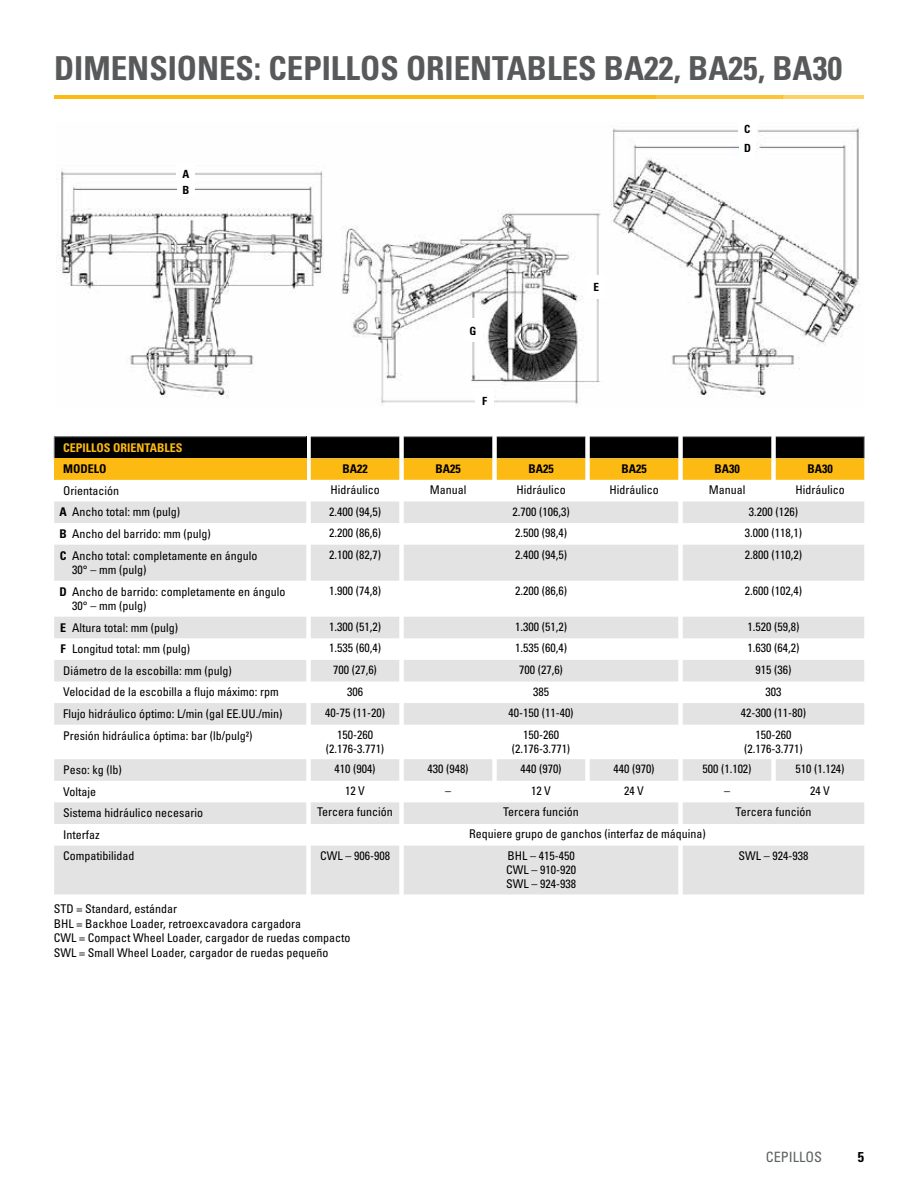
<style>
.page{position:relative;width:918px;height:1188px;background:#fff}
.page>*{position:absolute;margin:0;border:0;box-sizing:border-box;transform-origin:0 0}
.t1{font:33px "Univers LTCYR 67 Bold Cond";color:#58595b}
.t2{font:condensed 14.25px "Univers LTCYR 57";color:#5e6263}
.t3{font:14.25px "Univers LTCYR 67 Bold Cond";color:#000}
.t4{font:condensed 12px/14.4px "Univers LTCYR 57";color:#000}
.t5{font:12px "Univers LTCYR 67 Bold Cond";color:#000}
.t6{font:12px "Univers LTCYR 67 Bold Cond";color:#fdba12}
.t7{font:11.25px/18.6px "Univers LTCYR 67 Bold Cond";color:#000}
.s1{font-family:"Univers LTCYR 67 Bold Cond";font-stretch:normal}
</style>
<div class="page">
<img style="left:57px;top:122px;width:804px;height:282px">
<div style="left:54px;top:437px;width:252px;height:21px;background:#000"></div>
<div style="left:54px;top:458px;width:252px;height:22px;background:#fdba12"></div>
<svg style="left:54px;top:501px;width:810px;height:393px;fill:#e4e3e3"></svg>
<svg style="left:54px;top:436px;width:18px;height:22px"></svg>
<hr style="left:72px;top:436px;width:234px;height:1px;background:#939598">
<hr style="left:311px;top:436px;width:88px;height:1px;background:#939598">
<hr style="left:404px;top:436px;width:88px;height:1px;background:#939598">
<hr style="left:497px;top:436px;width:88px;height:1px;background:#939598">
<hr style="left:590px;top:436px;width:88px;height:1px;background:#939598">
<hr style="left:683px;top:436px;width:88px;height:1px;background:#939598">
<hr style="left:776px;top:436px;width:88px;height:1px;background:#939598">
<svg style="left:311px;top:437px;width:554px;height:43px"></svg>
<div style="left:176px;top:164px;width:19px;height:19px;background:#fff"></div>
<div style="left:738px;top:117px;width:19px;height:23px;background:#fff"></div>
<div style="left:739px;top:137px;width:17px;height:21px;background:#fff"></div>
<div style="left:177px;top:182px;width:18px;height:15px;background:#fff"></div>
<hr style="left:54px;top:95px;width:601px;height:4px;background:#fdba12">
<hr style="left:654px;top:95px;width:128px;height:4px;background:#fdc436">
<hr style="left:782px;top:95px;width:82px;height:4px;background:#fdd265">
<div style="left:587px;top:275px;width:19px;height:23px;background:#fff"></div>
<div style="left:475px;top:389px;width:19px;height:23px;background:#fff"></div>
<div style="left:464px;top:319px;width:18px;height:23px;background:#fff"></div>
<h1 class="t1" style="left:54px;top:48px;width:790px">DIMENSIONES: CEPILLOS ORIENTABLES BA22, BA25, BA30</h1>
<p class="t7" style="left:182px;top:164px;width:8px">A</p>
<p class="t7" style="left:182px;top:180px;width:8px">B</p>
<p class="t7" style="left:470px;top:321px;width:8px">G</p>
<p class="t7" style="left:482px;top:391px;width:6px">F</p>
<p class="t7" style="left:593px;top:278px;width:7px">E</p>
<p class="t7" style="left:744px;top:120px;width:8px">C<br>D</p>
<p class="t6" style="left:63px;top:440px;width:121px">CEPILLOS ORIENTABLES</p>
<p class="t5" style="left:63px;top:462px;width:45px">MODELO</p>
<p class="t5" style="left:342px;top:462px;width:27px">BA22</p>
<p class="t5" style="left:435px;top:462px;width:27px">BA25</p>
<p class="t5" style="left:528px;top:462px;width:27px">BA25</p>
<p class="t5" style="left:621px;top:462px;width:27px">BA25</p>
<p class="t5" style="left:714px;top:462px;width:27px">BA30</p>
<p class="t5" style="left:807px;top:462px;width:27px">BA30</p>
<p class="t4" style="left:63px;top:483px;width:57px">Orientación</p>
<p class="t4" style="left:330px;top:482px;width:51px">Hidráulico</p>
<p class="t4" style="left:430px;top:482px;width:38px">Manual</p>
<p class="t4" style="left:516px;top:482px;width:51px">Hidráulico</p>
<p class="t4" style="left:609px;top:482px;width:51px">Hidráulico</p>
<p class="t4" style="left:709px;top:482px;width:38px">Manual</p>
<p class="t4" style="left:795px;top:482px;width:51px">Hidráulico</p>
<p class="t4" style="left:60px;top:505px;width:122px"><span class="s1">A</span> Ancho total: mm (pulg)</p>
<p class="t4" style="left:329px;top:504px;width:53px">2.400 (94,5)</p>
<p class="t4" style="left:512px;top:504px;width:59px">2.700 (106,3)</p>
<p class="t4" style="left:749px;top:504px;width:51px">3.200 (126)</p>
<p class="t4" style="left:60px;top:526px;width:153px"><span class="s1">B</span> Ancho del barrido: mm (pulg)</p>
<p class="t4" style="left:329px;top:525px;width:53px">2.200 (86,6)</p>
<p class="t4" style="left:515px;top:525px;width:53px">2.500 (98,4)</p>
<p class="t4" style="left:745px;top:525px;width:59px">3.000 (118,1)</p>
<p class="t4" style="left:72px;top:548px;width:187px;text-indent:-12px"><span class="s1">C</span> Ancho total: completamente en ángulo<br>30° – mm (pulg)</p>
<p class="t4" style="left:329px;top:547px;width:53px">2.100 (82,7)</p>
<p class="t4" style="left:515px;top:547px;width:53px">2.400 (94,5)</p>
<p class="t4" style="left:745px;top:547px;width:59px">2.800 (110,2)</p>
<p class="t4" style="left:72px;top:584px;width:215px;text-indent:-13px"><span class="s1">D</span> Ancho de barrido: completamente en ángulo<br>30° – mm (pulg)</p>
<p class="t4" style="left:329px;top:583px;width:53px">1.900 (74,8)</p>
<p class="t4" style="left:515px;top:583px;width:53px">2.200 (86,6)</p>
<p class="t4" style="left:745px;top:583px;width:59px">2.600 (102,4)</p>
<p class="t4" style="left:60px;top:620px;width:120px"><span class="s1">E</span> Altura total: mm (pulg)</p>
<p class="t4" style="left:329px;top:619px;width:53px">1.300 (51,2)</p>
<p class="t4" style="left:515px;top:619px;width:53px">1.300 (51,2)</p>
<p class="t4" style="left:748px;top:619px;width:53px">1.520 (59,8)</p>
<p class="t4" style="left:61px;top:641px;width:131px"><span class="s1">F</span> Longitud total: mm (pulg)</p>
<p class="t4" style="left:329px;top:641px;width:53px">1.535 (60,4)</p>
<p class="t4" style="left:515px;top:641px;width:53px">1.535 (60,4)</p>
<p class="t4" style="left:748px;top:641px;width:53px">1.630 (64,2)</p>
<p class="t4" style="left:63px;top:663px;width:170px">Diámetro de la escobilla: mm (pulg)</p>
<p class="t4" style="left:333px;top:662px;width:45px">700 (27,6)</p>
<p class="t4" style="left:519px;top:662px;width:45px">700 (27,6)</p>
<p class="t4" style="left:756px;top:662px;width:37px">915 (36)</p>
<p class="t4" style="left:63px;top:685px;width:217px">Velocidad de la escobilla a flujo máximo: rpm</p>
<p class="t4" style="left:347px;top:684px;width:17px">306</p>
<p class="t4" style="left:533px;top:684px;width:17px">385</p>
<p class="t4" style="left:766px;top:684px;width:17px">303</p>
<p class="t4" style="left:63px;top:706px;width:221px">Flujo hidráulico óptimo: L/min (gal EE.UU./min)</p>
<p class="t4" style="left:325px;top:705px;width:61px">40-75 (11-20)</p>
<p class="t4" style="left:508px;top:705px;width:67px">40-150 (11-40)</p>
<p class="t4" style="left:741px;top:705px;width:67px">42-300 (11-80)</p>
<p class="t4" style="left:63px;top:728px;width:191px">Presión hidráulica óptima: bar (lb/pulg²)</p>
<p class="t4" style="left:326px;top:727px;width:60px;text-align:center">150-260 (2.176-3.771)</p>
<p class="t4" style="left:512px;top:727px;width:60px;text-align:center">150-260 (2.176-3.771)</p>
<p class="t4" style="left:744px;top:727px;width:60px;text-align:center">150-260 (2.176-3.771)</p>
<p class="t4" style="left:63px;top:762px;width:60px">Peso: kg (lb)</p>
<p class="t4" style="left:334px;top:762px;width:43px">410 (904)</p>
<p class="t4" style="left:427px;top:762px;width:43px">430 (948)</p>
<p class="t4" style="left:520px;top:762px;width:43px">440 (970)</p>
<p class="t4" style="left:613px;top:762px;width:43px">440 (970)</p>
<p class="t4" style="left:702px;top:762px;width:51px">500 (1.102)</p>
<p class="t4" style="left:795px;top:762px;width:51px">510 (1.124)</p>
<p class="t4" style="left:63px;top:784px;width:34px">Voltaje</p>
<p class="t4" style="left:345px;top:783px;width:21px">12 V</p>
<p class="t4" style="left:445px;top:783px;width:7px">–</p>
<p class="t4" style="left:531px;top:783px;width:21px">12 V</p>
<p class="t4" style="left:624px;top:783px;width:21px">24 V</p>
<p class="t4" style="left:724px;top:783px;width:7px">–</p>
<p class="t4" style="left:810px;top:783px;width:21px">24 V</p>
<p class="t4" style="left:63px;top:805px;width:141px">Sistema hidráulico necesario</p>
<p class="t4" style="left:317px;top:805px;width:77px">Tercera función</p>
<p class="t4" style="left:503px;top:805px;width:77px">Tercera función</p>
<p class="t4" style="left:736px;top:805px;width:77px">Tercera función</p>
<p class="t4" style="left:63px;top:827px;width:38px">Interfaz</p>
<p class="t4" style="left:469px;top:826px;width:238px">Requiere grupo de ganchos (interfaz de máquina)</p>
<p class="t4" style="left:63px;top:849px;width:73px">Compatibilidad</p>
<p class="t4" style="left:320px;top:848px;width:71px">CWL – 906-908</p>
<p class="t4" style="left:506px;top:848px;width:71px;text-align:justify">BHL – 415-450<br>CWL – 910-920<br>SWL – 924-938</p>
<p class="t4" style="left:739px;top:848px;width:71px">SWL – 924-938</p>
<p class="t4" style="left:54px;top:902px;width:298px">STD = Standard, estándar<br>BHL = Backhoe Loader, retroexcavadora cargadora<br>CWL = Compact Wheel Loader, cargador de ruedas compacto SWL = Small Wheel Loader, cargador de ruedas pequeño</p>
<p class="t2" style="left:766px;top:1148px;width:58px">CEPILLOS</p>
<p class="t3" style="left:858px;top:1149px;width:8px">5</p>
</div>
